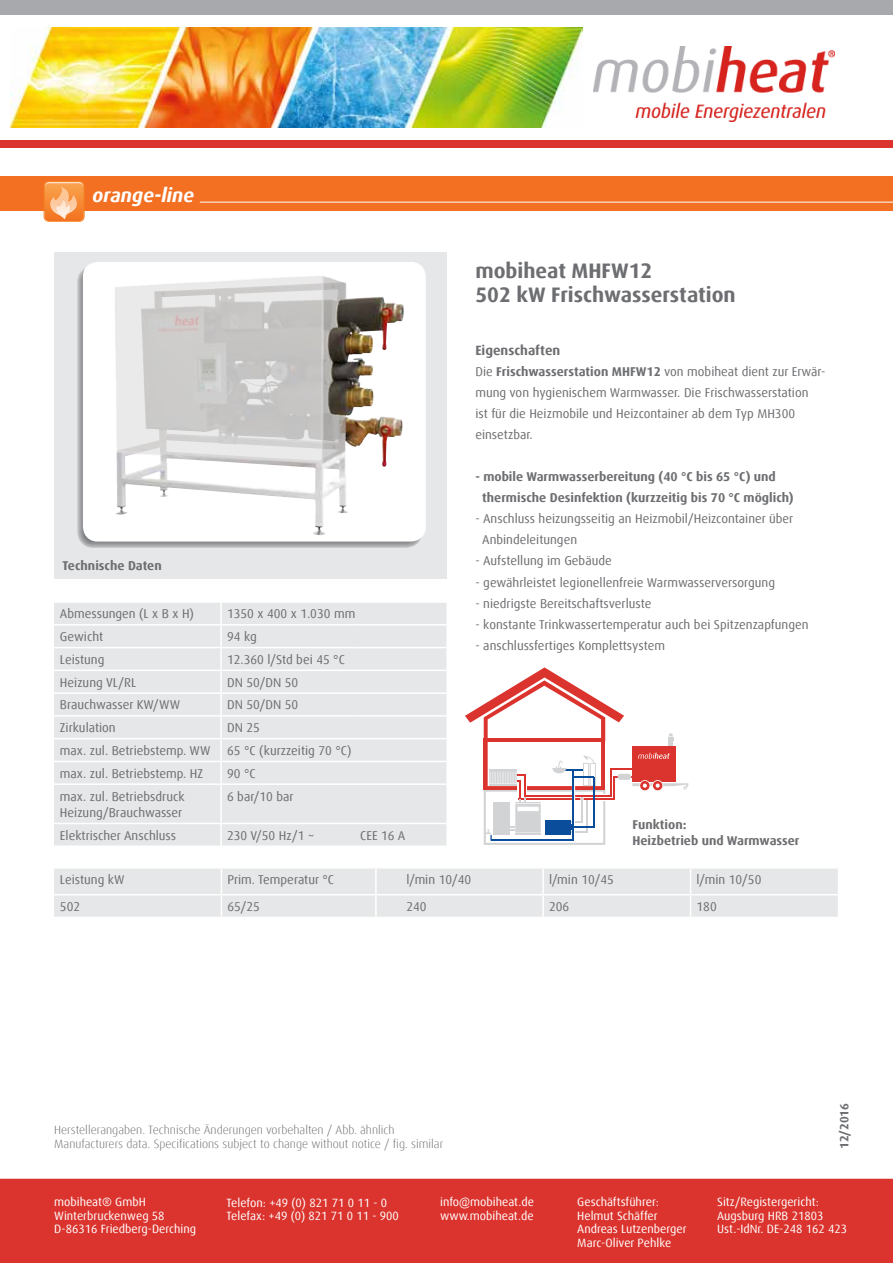
<style>
.page{position:relative;width:893px;height:1263px;background:#fff}
.page>*{position:absolute;margin:0;border:0;box-sizing:border-box;transform-origin:0 0}
.t1{font:700 21px/24px "Dax Offc Pro";color:#6d6e71}
.t2{font:italic 700 19.5px "Dax Offc Pro";color:#fff}
.t3{font:700 13.5px "Dax Offc Pro";color:#6d6e71}
.t4{font:12.75px/21px "Dax Offc Pro";color:#6d6e71}
.t5{font:700 12.75px/21px "Dax Offc Pro";color:#6d6e71}
.t6{font:12px/13.5px "Dax Offc Pro";color:#fff}
.t7{font:300 12px/14.4px "Dax Offc Pro";color:#6d6e71}
.t8{font:700 12px "Dax Offc Pro";color:#6d6e71}
.s1{font-weight:700}
</style>
<div class="page">
<div style="left:0;top:176px;width:893px;height:34px;background:#f36f21"></div>
<hr style="left:200px;top:202px;width:693px;height:1px;background:#fff">
<svg style="left:44px;top:181px;width:41px;height:41px"></svg>
<img style="left:45px;top:182px;width:38px;height:6px">
<img style="left:50px;top:187px;width:28px;height:32px">
<img style="left:56px;top:199px;width:15px;height:18px">
<div style="left:0;top:0;width:893px;height:15px;background:#a7a9ac"></div>
<img style="left:593px;top:46px;width:241px;height:76px">
<div style="left:0;top:140px;width:893px;height:7px;background:#db332d"></div>
<div style="left:0;top:1179px;width:893px;height:84px;background:#db332d"></div>
<img style="left:11px;top:27px;width:571px;height:100px">
<div style="left:54px;top:252px;width:392px;height:326px;background:#e6e7e8"></div>
<svg style="left:77px;top:266px;width:346px;height:282px;background:#acadaf"></svg>
<div style="left:83px;top:262px;width:343px;height:279px;background:#fff;border-radius:15px"></div>
<img style="left:116px;top:486px;width:232px;height:49px">
<img style="left:355px;top:297px;width:49px;height:170px">
<img style="left:115px;top:276px;width:240px;height:210px">
<div style="left:54px;top:603px;width:392px;height:242px;background:#e6e7e8"></div>
<hr style="left:220px;top:603px;width:2px;height:21px;background:#fff">
<hr style="left:220px;top:625px;width:2px;height:22px;background:#fff">
<hr style="left:220px;top:648px;width:2px;height:22px;background:#fff">
<hr style="left:220px;top:671px;width:2px;height:21px;background:#fff">
<hr style="left:220px;top:694px;width:2px;height:21px;background:#fff">
<hr style="left:220px;top:717px;width:2px;height:21px;background:#fff">
<hr style="left:220px;top:739px;width:2px;height:22px;background:#fff">
<hr style="left:220px;top:762px;width:2px;height:21px;background:#fff">
<hr style="left:220px;top:785px;width:2px;height:38px;background:#fff">
<hr style="left:220px;top:824px;width:2px;height:21px;background:#fff">
<hr style="left:54px;top:670px;width:167px;height:1px;background:#fff">
<hr style="left:221px;top:670px;width:133px;height:1px;background:#fff">
<hr style="left:354px;top:670px;width:92px;height:1px;background:#fff">
<hr style="left:54px;top:692px;width:167px;height:2px;background:#fff">
<hr style="left:221px;top:692px;width:133px;height:2px;background:#fff">
<hr style="left:354px;top:692px;width:92px;height:2px;background:#fff">
<hr style="left:54px;top:715px;width:167px;height:2px;background:#fff">
<hr style="left:221px;top:715px;width:133px;height:2px;background:#fff">
<hr style="left:354px;top:715px;width:92px;height:2px;background:#fff">
<hr style="left:54px;top:738px;width:167px;height:1px;background:#fff">
<hr style="left:221px;top:738px;width:133px;height:1px;background:#fff">
<hr style="left:354px;top:738px;width:92px;height:1px;background:#fff">
<hr style="left:54px;top:761px;width:167px;height:1px;background:#fff">
<hr style="left:221px;top:761px;width:133px;height:1px;background:#fff">
<hr style="left:354px;top:761px;width:92px;height:1px;background:#fff">
<hr style="left:54px;top:783px;width:167px;height:2px;background:#fff">
<hr style="left:221px;top:783px;width:133px;height:2px;background:#fff">
<hr style="left:354px;top:783px;width:92px;height:2px;background:#fff">
<hr style="left:54px;top:823px;width:167px;height:1px;background:#fff">
<hr style="left:221px;top:823px;width:133px;height:1px;background:#fff">
<hr style="left:354px;top:823px;width:92px;height:1px;background:#fff">
<hr style="left:54px;top:624px;width:167px;height:1px;background:#fff">
<hr style="left:221px;top:624px;width:133px;height:1px;background:#fff">
<hr style="left:354px;top:624px;width:92px;height:1px;background:#fff">
<hr style="left:54px;top:647px;width:167px;height:1px;background:#fff">
<hr style="left:221px;top:647px;width:133px;height:1px;background:#fff">
<hr style="left:354px;top:647px;width:92px;height:1px;background:#fff">
<div style="left:54px;top:868px;width:784px;height:49px;background:#e6e7e8"></div>
<svg style="left:465px;top:667px;width:223px;height:178px"></svg>
<h2 class="t2" style="left:92px;top:183px;width:104px">orange-line</h2>
<h1 class="t1" style="left:475px;top:259px;width:262px">mobiheat MHFW12<br>502 kW Frischwasserstation</h1>
<p class="t3" style="left:475px;top:342px;width:86px">Eigenschaften</p>
<p class="t4" style="left:475px;top:362px;width:352px">Die <span class="s1">Frischwasserstation MHFW12</span> von mobiheat dient zur Erwär&shy;mung von hygienischem Warmwasser. Die Frischwasser station<br>ist für die Heizmobile und Heizcontainer ab dem Typ MH300<br>ein setzbar.</p>
<p class="t5" style="left:482px;top:467px;width:313px;text-indent:-7px">- mobile Warmwasserbereitung (40 °C bis 65 °C) und thermische Desinfektion (kurzzeitig bis 70 °C möglich)</p>
<p class="t4" style="left:482px;top:509px;width:313px;text-indent:-7px">- Anschluss heizungsseitig an Heizmobil/Heizcontainer über<br>Anbindeleitungen</p>
<p class="t4" style="left:475px;top:551px;width:138px">- Aufstellung im Gebäude</p>
<p class="t4" style="left:475px;top:572px;width:301px">- gewährleistet legionellenfreie Warmwasserversorgung</p>
<p class="t4" style="left:475px;top:593px;width:178px">- niedrigste Bereitschaftsverluste</p>
<p class="t4" style="left:475px;top:614px;width:335px">- konstante Trinkwassertemperatur auch bei Spitzenzapfungen</p>
<p class="t4" style="left:475px;top:635px;width:191px">- anschlussfertiges Komplettsystem</p>
<p class="t5" style="left:63px;top:555px;width:101px">Technische Daten</p>
<p class="t4" style="left:60px;top:603px;width:136px">Abmessungen (L x B x H)</p>
<p class="t4" style="left:227px;top:603px;width:130px">1350 x 400 x 1.030 mm</p>
<p class="t4" style="left:60px;top:626px;width:45px">Gewicht</p>
<p class="t4" style="left:227px;top:626px;width:31px">94 kg</p>
<p class="t4" style="left:60px;top:649px;width:46px">Leistung</p>
<p class="t4" style="left:227px;top:649px;width:119px">12.360 l/Std bei 45 °C</p>
<p class="t4" style="left:60px;top:672px;width:78px">Heizung VL/RL</p>
<p class="t4" style="left:227px;top:672px;width:73px">DN 50/DN 50</p>
<p class="t4" style="left:60px;top:695px;width:122px">Brauchwasser KW/WW</p>
<p class="t4" style="left:227px;top:695px;width:73px">DN 50/DN 50</p>
<p class="t4" style="left:60px;top:717px;width:57px">Zirkulation</p>
<p class="t4" style="left:227px;top:717px;width:34px">DN 25</p>
<p class="t4" style="left:60px;top:740px;width:152px">max. zul. Betriebstemp. WW</p>
<p class="t4" style="left:227px;top:740px;width:126px">65 °C (kurzzeitig 70 °C)</p>
<p class="t4" style="left:60px;top:763px;width:145px">max. zul. Betriebstemp. HZ</p>
<p class="t4" style="left:227px;top:763px;width:30px">90 °C</p>
<p class="t4" style="left:60px;top:788px;width:126px;line-height:16.5px">max. zul. Betriebsdruck<br>Heizung/Brauchwasser</p>
<p class="t4" style="left:227px;top:786px;width:68px">6 bar/10 bar</p>
<p class="t4" style="left:60px;top:825px;width:118px">Elektrischer Anschluss</p>
<p class="t4" style="left:227px;top:825px;width:89px">230 V/50 Hz/1 ~</p>
<p class="t4" style="left:360px;top:825px;width:47px">CEE 16 A</p>
<p class="t4" style="left:60px;top:869px;width:66px">Leistung kW</p>
<p class="t4" style="left:227px;top:869px;width:108px">Prim. Temperatur °C</p>
<p class="t4" style="left:406px;top:869px;width:66px">l/min 10/40</p>
<p class="t4" style="left:549px;top:869px;width:66px">l/min 10/45</p>
<p class="t4" style="left:696px;top:869px;width:66px">l/min 10/50</p>
<p class="t4" style="left:60px;top:896px;width:22px">502</p>
<p class="t4" style="left:227px;top:896px;width:34px">65/25</p>
<p class="t4" style="left:406px;top:896px;width:22px">240</p>
<p class="t4" style="left:549px;top:896px;width:22px">206</p>
<p class="t4" style="left:696px;top:896px;width:22px">180</p>
<p class="t5" style="left:632px;top:816px;width:168px;line-height:16.5px">Funktion:<br>Heizbetrieb und Warmwasser</p>
<p class="t7" style="left:54px;top:1122px;width:391px">Herstellerangaben. Technische Änderungen vorbehalten / Abb. ähnlich<br>Manufacturers data. Specifications subject to change without notice / fig. similar</p>
<p class="t8" style="left:837px;top:1149px;width:48px;rotate:-90deg">12/2016</p>
<p class="t6" style="left:226px;top:1196px;width:174px">Telefon: +49 (0) 821 71 0 11 - 0<br>Telefax: +49 (0) 821 71 0 11 - 900</p>
<p class="t6" style="left:440px;top:1195px;width:95px">info@mobiheat.de www.mobiheat.de</p>
<p class="t6" style="left:577px;top:1195px;width:111px">Geschäftsführer:<br>Helmut Schäffer<br>Andreas Lutzenberger<br>Marc-Oliver Pehlke</p>
<p class="t6" style="left:54px;top:1195px;width:144px">mobiheat® GmbH<br>Winterbruckenweg 58<br>D-86316 Friedberg-Derching</p>
<p class="t6" style="left:717px;top:1195px;width:131px">Sitz/Registergericht:<br>Augsburg HRB 21803<br>Ust.-IdNr. DE-248 162 423</p>
</div>
